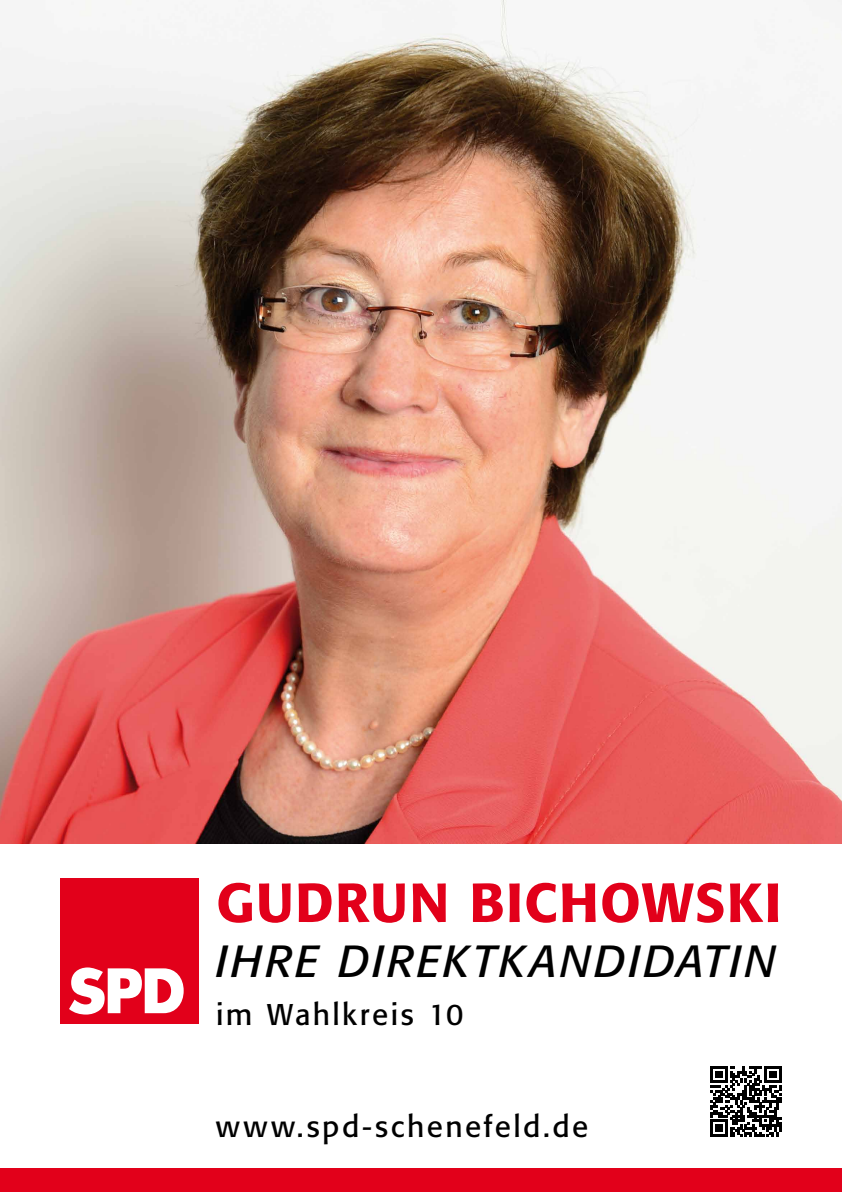
<style>
.page{position:relative;width:842px;height:1192px;background:#fff}
.page>*{position:absolute;margin:0;border:0;box-sizing:border-box;transform-origin:0 0}
.t1{font:500 54.45px "Formata";letter-spacing:.025em;color:#e2001a}
.t2{font:italic 44.55px "Formata";letter-spacing:.065em;color:#000}
.t3{font:29.7px "Formata";letter-spacing:.08em;color:#000}
</style>
<div class="page">
<img style="left:0;top:0;width:842px;height:843px">
<div style="left:0;top:1169px;width:842px;height:23px;background:#e2001a"></div>
<div style="left:60px;top:879px;width:139px;height:145px;background:#e2001a"></div>
<svg style="left:69px;top:967px;width:115px;height:48px"></svg>
<svg style="left:710px;top:1066px;width:71px;height:71px"></svg>
<h1 class="t1" style="left:216px;top:869px;width:567px">GUDRUN BICHOWSKI</h1>
<h2 class="t2" style="left:216px;top:935px;width:406px">IHRE DIREKTKANDID</h2>
<h2 class="t2" style="left:677px;top:935px;width:100px">ATIN</h2>
<p class="t3" style="left:216px;top:997px;width:249px">im Wahlkreis 10</p>
<p class="t3" style="left:216px;top:1108px;width:373px">www.spd-schenefeld.de</p>
</div>
